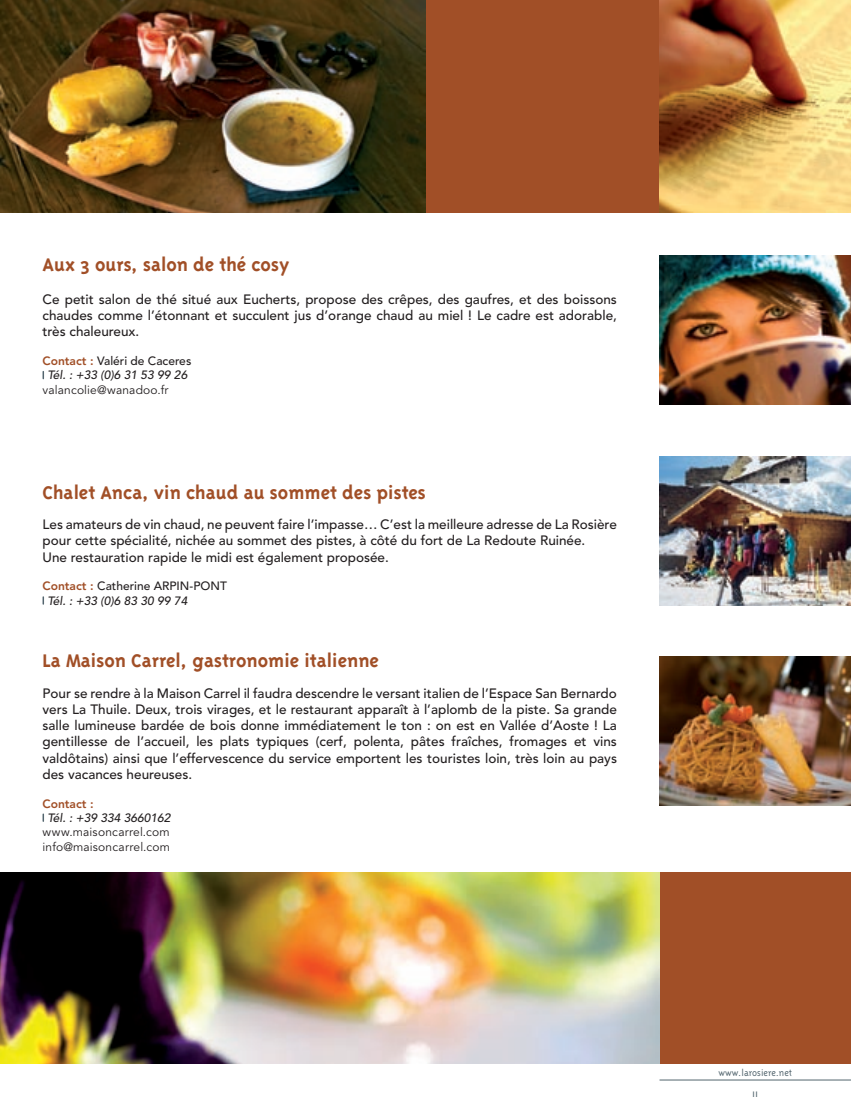
<style>
.page{position:relative;width:851px;height:1106px;background:#fff}
.page>*{position:absolute;margin:0;border:0;box-sizing:border-box;transform-origin:0 0}
.t1{font:700 21px "Triplex";color:#a14f27}
.t2{font:500 13.5px/16.2px "Avenir LT Std";color:#231f20;text-align:justify}
.t3{font:italic 500 12px/14.4px "Avenir LT Std";color:#231f20;text-align:center}
.t4{font:12px/14.4px "Avenir LT Std";letter-spacing:.015em;color:#231f20}
.t5{font:800 12px "Avenir LT Std";color:#a14f27}
.t6{font:300 12px "Triplex";color:#53656e}
.t7{font:300 10.5px "Triplex";color:#53656e}
.s1{font-weight:800;font-style:normal;color:#a14f27}
.s2{font-style:normal}
</style>
<div class="page">
<hr style="left:659px;top:1079px;width:191px;height:1px;background:#53656e">
<div style="left:425px;top:0;width:234px;height:213px;background:#a14f27"></div>
<div style="left:659px;top:872px;width:191px;height:191px;background:#a14f27"></div>
<img style="left:659px;top:656px;width:191px;height:149px">
<img style="left:659px;top:255px;width:191px;height:149px">
<img style="left:659px;top:457px;width:191px;height:149px">
<img style="left:659px;top:0;width:191px;height:213px">
<img style="left:0;top:0;width:425px;height:213px">
<img style="left:0;top:872px;width:659px;height:191px">
<h1 class="t1" style="left:43px;top:253px;width:248px">Aux 3 ours, salon de thé cosy</h1>
<p class="t2" style="left:43px;top:291px;width:576px">Ce petit salon de thé situé aux Eucherts, propose des crêpes, des gaufres, et des boissons chaudes comme l’étonnant et succulent jus d’orange chaud au miel ! Le cadre est adorable, très chaleureux.</p>
<p class="t3" style="left:43px;top:354px;width:150px"><span class="s1">Contact :</span> <span class="s2">Valéri de Caceres<br></span>Tél. : +33 (0)6 31 53 99 26</p>
<p class="t4" style="left:43px;top:383px;width:127px">valancolie@wanadoo.fr</p>
<h1 class="t1" style="left:43px;top:480px;width:385px">Chalet Anca, vin chaud au sommet des pistes</h1>
<p class="t2" style="left:43px;top:516px;width:575px;text-align:left">Les amateurs de vin chaud, ne peuvent faire l’impasse… C’est la meilleure adresse de La Rosière pour cette spécialité, nichée au sommet des pistes, à côté du fort de La Redoute Ruinée.<br>Une restauration rapide le midi est également proposée.</p>
<p class="t3" style="left:47px;top:579px;width:181px;text-align:left;text-indent:-5px"><span class="s1">Contact :</span> <span class="s2">Catherine ARPIN-PONT<br></span>Tél. : +33 (0)6 83 30 99 74</p>
<h1 class="t1" style="left:43px;top:648px;width:338px">La Maison Carrel, gastronomie italienne</h1>
<p class="t2" style="left:43px;top:685px;width:576px">Pour se rendre à la Maison Carrel il faudra descendre le versant italien de l’Espace San Bernardo vers La Thuile. Deux, trois virages, et le restaurant apparaît à l’aplomb de la piste. Sa grande salle lumineuse bardée de bois donne immédiatement le ton : on est en Vallée d’Aoste ! La gentillesse de l’accueil, les plats typiques (cerf, polenta, pâtes fraîches, fromages et vins valdôtains) ainsi que l’effervescence du service emportent les touristes loin, très loin au pays des vacances heureuses.</p>
<p class="t5" style="left:43px;top:796px;width:53px">Contact :</p>
<p class="t3" style="left:47px;top:811px;width:125px">Tél. : +39 334 3660162</p>
<p class="t4" style="left:43px;top:825px;width:129px">www.maisoncarrel.com info@maisoncarrel.com</p>
<p class="t7" style="left:718px;top:1066px;width:75px">www.larosiere.net</p>
<p class="t6" style="left:752px;top:1087px;width:7px">11</p>
</div>
